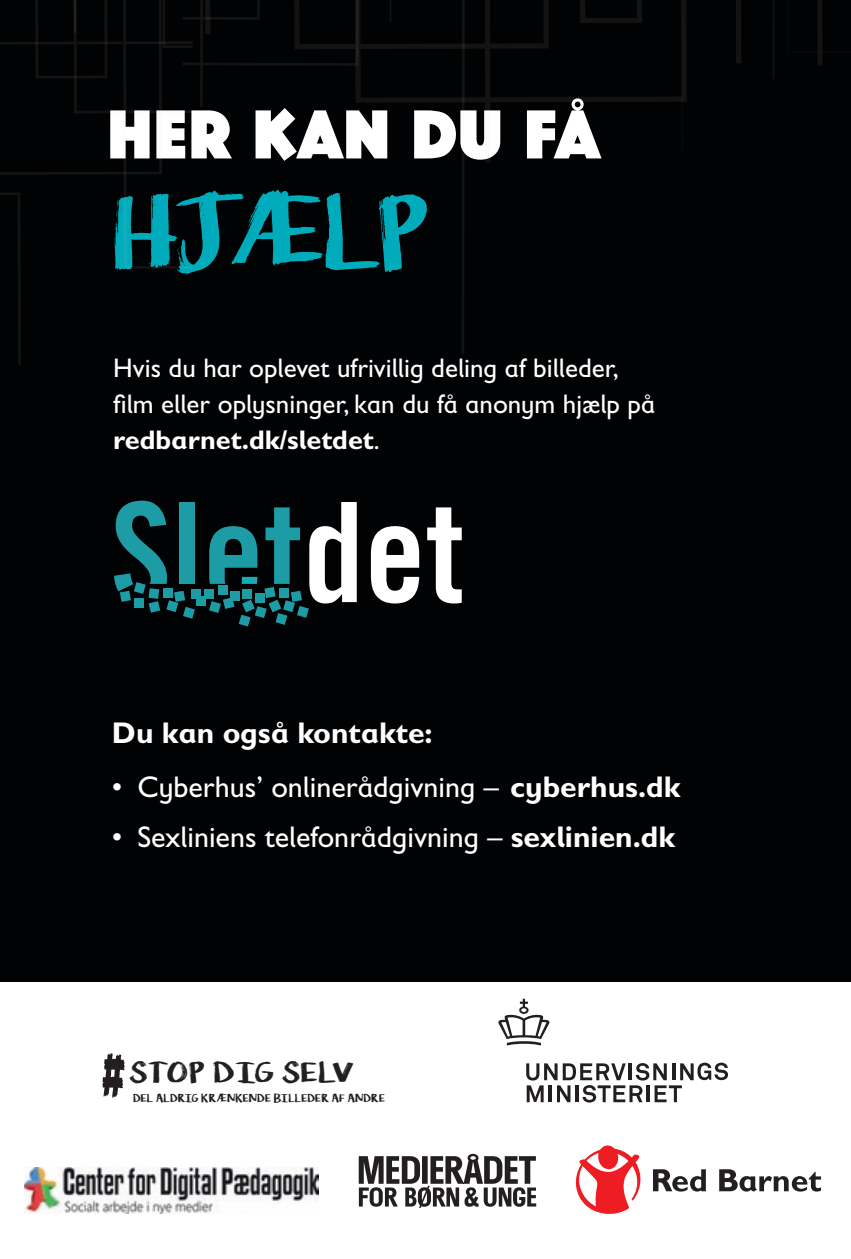
<style>
.page{position:relative;width:851px;height:1259px;background:#fff}
.page>*{position:absolute;margin:0;border:0;box-sizing:border-box;transform-origin:0 0}
.t1{font:90px "KG Lifeis Messy";letter-spacing:-.055em;color:#00acbb}
.t2{font:72px "Phosphate RR Solid";letter-spacing:.01em;color:#fff}
.t3{font:30px "Gill Sans Infant Std";color:#fff}
.t4{font:700 30px "Gill Sans Infant Std";color:#fff}
.t5{font:27px/36px "Gill Sans Infant Std";color:#fff}
.t6{font:25.5px "KG Lifeis Messy";letter-spacing:.02em;color:#231f20;scale:1.09 1}
.t7{font:9.9px "KG Lifeis Messy";letter-spacing:.01em;color:#231f20}
.s1{font-weight:700}
</style>
<div class="page">
<div style="left:0;top:0;width:850px;height:1259px;background:#010203"></div>
<div style="left:0;top:983px;width:850px;height:276px;background:#fff"></div>
<svg style="left:575px;top:1145px;width:66px;height:69px"></svg>
<svg style="left:653px;top:1169px;width:52px;height:22px"></svg>
<svg style="left:719px;top:1169px;width:101px;height:22px"></svg>
<img style="left:25px;top:1167px;width:294px;height:46px">
<svg style="left:358px;top:1153px;width:178px;height:54px"></svg>
<svg style="left:102px;top:1053px;width:23px;height:45px"></svg>
<svg style="left:526px;top:1062px;width:202px;height:40px"></svg>
<svg style="left:498px;top:998px;width:52px;height:47px"></svg>
<svg style="left:371px;top:526px;width:48px;height:77px"></svg>
<svg style="left:427px;top:507px;width:34px;height:96px"></svg>
<div style="left:204px;top:589px;width:10px;height:10px;background:#1e9ca6"></div>
<div style="left:196px;top:596px;width:10px;height:10px;background:#1e9ca6"></div>
<div style="left:191px;top:589px;width:10px;height:9px;background:#1e9ca6"></div>
<svg style="left:114px;top:500px;width:81px;height:119px"></svg>
<svg style="left:209px;top:502px;width:148px;height:124px"></svg>
<div style="left:242px;top:589px;width:10px;height:10px;background:#1e9ca6"></div>
<div style="left:230px;top:591px;width:10px;height:10px;background:#1e9ca6"></div>
<svg style="left:0;top:0;width:823px;height:365px"></svg>
<h2 class="t2" style="left:108px;top:98px;width:494px">HER KAN DU FÅ</h2>
<h1 class="t1" style="left:113px;top:163px;width:317px">HJÆLP</h1>
<p class="t5" style="left:113px;top:350px;width:543px">Hvis du har oplevet ufrivillig deling af billeder, film eller oplysninger, kan du få anonym hjælp på <span class="s1">redbarnet.dk/sletdet</span>.</p>
<p class="t4" style="left:112px;top:715px;width:322px">Du kan også kontakte:</p>
<p class="t3" style="left:112px;top:769px;width:569px">• Cyberhus’ onlinerådgivning – <span class="s1">cyberhus.dk</span></p>
<p class="t3" style="left:112px;top:820px;width:564px">• Sexliniens telefonrådgivning – <span class="s1">sexlinien.dk</span></p>
<p class="t6" style="left:129px;top:1052px;width:207px">STOP DIG SELV</p>
<p class="t7" style="left:133px;top:1090px;width:253px">DEL ALDRIG KRÆNKENDE BILLEDER AF ANDRE</p>
</div>
